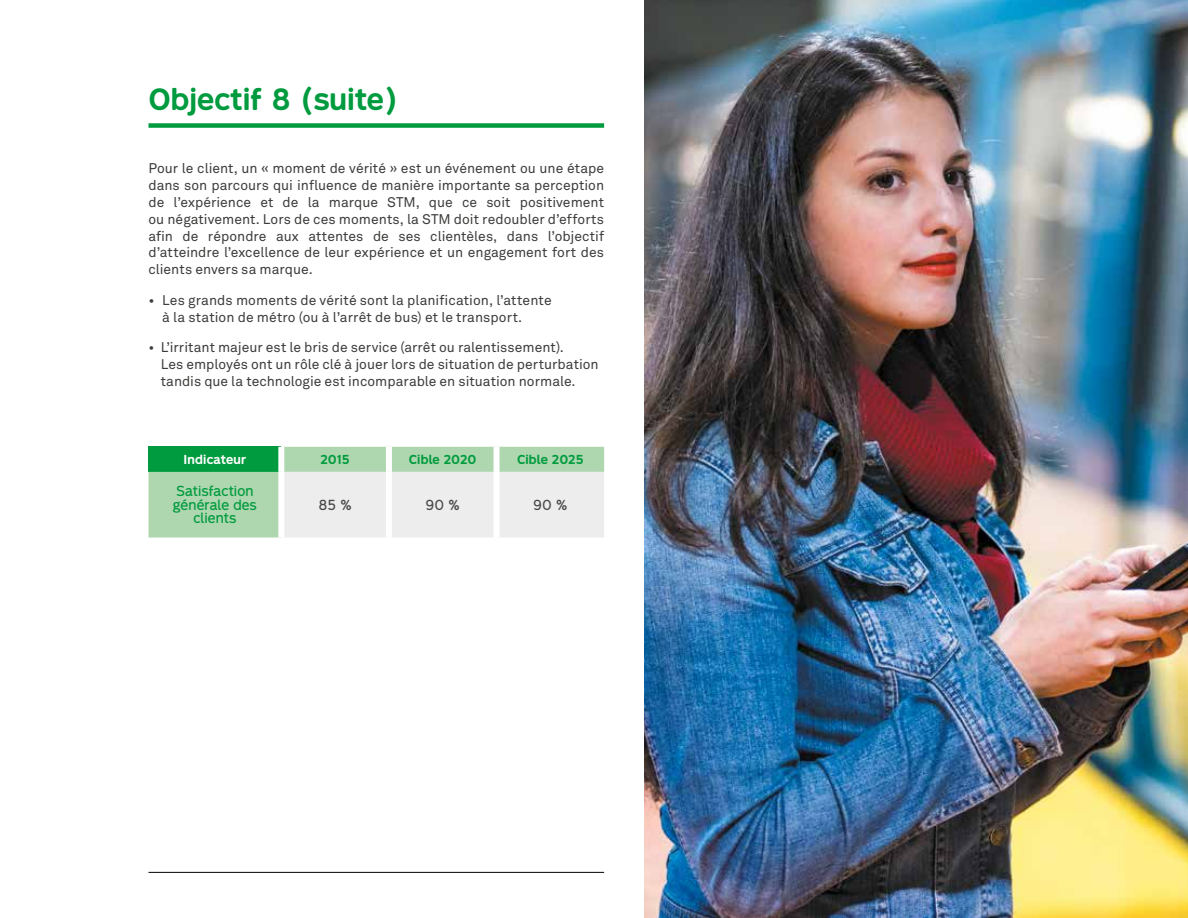
<style>
.page{position:relative;width:1188px;height:918px;background:#fff}
.page>*{position:absolute;margin:0;border:0;box-sizing:border-box;transform-origin:0 0}
.t1{font:700 28.5px "STM Montreal";color:#009b3e}
.t2{font:13.8px/16.8px "Akkurat";letter-spacing:.005em;color:#3c3c3b}
.t3{font:13.5px/13.5px "STM Montreal";color:#009b3e;text-align:center}
.t4{font:13.5px "STM Montreal";color:#4a4a49}
.t5{font:700 12px "STM Montreal";letter-spacing:.005em;color:#009b3e}
.t6{font:700 12px "STM Montreal";letter-spacing:.015em;color:#fff}
</style>
<div class="page">
<img style="left:645px;top:0;width:543px;height:918px">
<hr style="left:148px;top:872px;width:456px;height:1px;background:#000">
<div style="left:148px;top:123px;width:456px;height:5px;background:#009b3e"></div>
<svg style="left:148px;top:447px;width:456px;height:91px;background:#c0ddc5"></svg>
<div style="left:278px;top:447px;width:6px;height:25px;background:#fff"></div>
<div style="left:386px;top:447px;width:6px;height:25px;background:#fff"></div>
<div style="left:494px;top:447px;width:6px;height:25px;background:#fff"></div>
<div style="left:278px;top:472px;width:6px;height:66px;background:#fff"></div>
<div style="left:386px;top:472px;width:6px;height:66px;background:#fff"></div>
<div style="left:494px;top:472px;width:6px;height:66px;background:#fff"></div>
<h1 class="t1" style="left:148px;top:81px;width:251px">Objectif 8 (suite)</h1>
<p class="t2" style="left:148px;top:160px;width:457px;text-align:justify">Pour le client, un « moment de vérité » est un événement ou une étape dans son parcours qui influence de manière importante sa perception de l’expérience et de la marque STM, que ce soit positivement ou négativement. Lors de ces moments, la STM doit redoubler d’efforts afin de répondre aux attentes de ses clientèles, dans l’objectif d’atteindre l’excellence de leur expérience et un engagement fort des clients envers sa marque.</p>
<p class="t2" style="left:162px;top:291px;width:391px;text-indent:-14px">• Les grands moments de vérité sont la planification, l’attente à la station de métro (ou à l’arrêt de bus) et le transport.</p>
<p class="t2" style="left:161px;top:339px;width:440px;text-indent:-12px">• L’irritant majeur est le bris de service (arrêt ou ralentissement).<br>Les employés ont un rôle clé à jouer lors de situation de perturbation tandis que la technologie est incomparable en situation normale.</p>
<p class="t6" style="left:184px;top:452px;width:64px">Indicateur</p>
<p class="t5" style="left:320px;top:452px;width:31px">2015</p>
<p class="t5" style="left:409px;top:452px;width:69px">Cible 2020</p>
<p class="t5" style="left:517px;top:452px;width:68px">Cible 2025</p>
<p class="t3" style="left:173px;top:484px;width:86px">Satisfaction générale des clients</p>
<p class="t4" style="left:319px;top:496px;width:35px">85 %</p>
<p class="t4" style="left:426px;top:496px;width:36px">90 %</p>
<p class="t4" style="left:533px;top:496px;width:36px">90 %</p>
</div>
